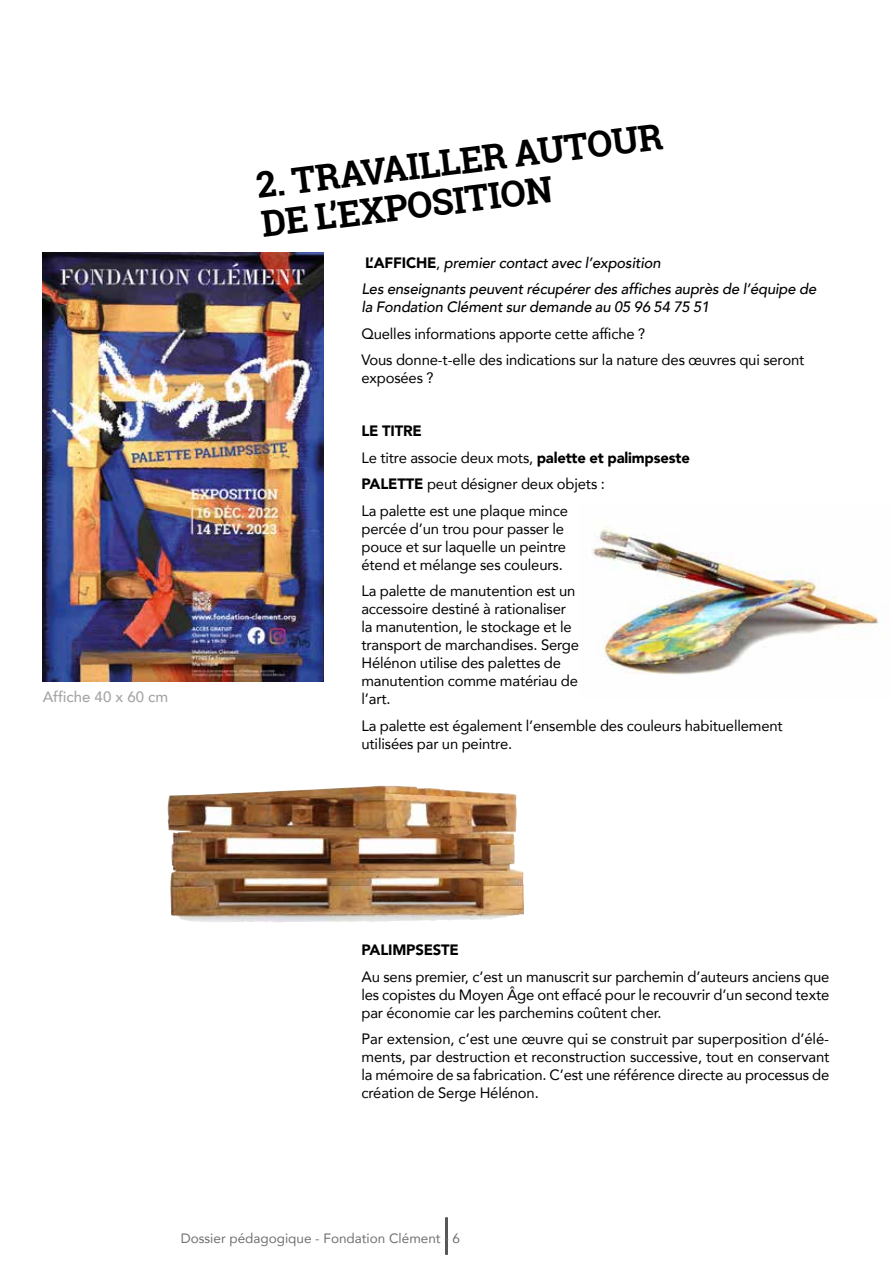
<style>
.page{position:relative;width:893px;height:1263px;background:#fff}
.page>*{position:absolute;margin:0;border:0;box-sizing:border-box;transform-origin:0 0}
.t1{font:700 36px/38.8px "Roboto Slab";color:#000}
.t2{font:15px/18px "Avenir";letter-spacing:-.01em;color:#000}
.t3{font:italic 500 15px/26.5px "Avenir";letter-spacing:-.01em;color:#000}
.t4{font:500 15px "Avenir";color:#a7a5a4}
.t5{font:900 15px "Avenir";letter-spacing:-.01em;color:#000}
.t6{font:13.5px "Avenir";color:#706f6f}
.s1{font-weight:900;font-style:normal}
.s2{font-weight:400;font-style:normal}
.s3{font-weight:900}
</style>
<div class="page">
<hr style="left:445px;top:1217px;width:3px;height:38px;background:#575756">
<img style="left:43px;top:253px;width:281px;height:429px">
<img style="left:167px;top:786px;width:357px;height:137px">
<img style="left:592px;top:526px;width:287px;height:149px">
<p class="t4" style="left:43px;top:683px;width:127px">Affiche 40 x 60 cm</p>
<h1 class="t1" style="left:254px;top:166px;width:410px;rotate:-7deg">2. TRAVAILLER AUTOUR<br>DE L’EXPOSITION</h1>
<p class="t3" style="left:361px;top:249px;width:456px"><span class="s1">L’AFFICHE</span><span class="s2">,</span> premier contact avec l’exposition<br>Les enseignants peuvent récupérer des affiches auprès de l’équipe de</p>
<p class="t3" style="left:361px;top:294px;width:349px">la Fondation Clément sur demande au 05 96 54 75 51</p>
<p class="t2" style="left:361px;top:320px;width:444px;line-height:26.5px">Quelles informations apporte cette affiche ?<br>Vous donne-t-elle des indications sur la nature des œuvres qui seront</p>
<p class="t2" style="left:361px;top:369px;width:74px">exposées ?</p>
<p class="t2" style="left:361px;top:417px;width:330px;line-height:26.5px"><span class="s3">LE TITRE<br></span>Le titre associe deux mots, <span class="s3">palette et palimpseste<br>PALETTE</span> peut désigner deux objets :<br>La palette est une plaque mince</p>
<p class="t2" style="left:361px;top:519px;width:206px">percée d’un trou pour passer le pouce et sur laquelle un peintre étend et mélange ses couleurs.</p>
<p class="t2" style="left:361px;top:582px;width:219px">La palette de manutention est un accessoire destiné à rationaliser la manutention, le stockage et le transport de marchandises. Serge<br>Hélénon utilise des palettes de manutention comme matériau de l’art.</p>
<p class="t2" style="left:361px;top:716px;width:423px">La palette est également l’ensemble des couleurs habituellement utilisées par un peintre.</p>
<p class="t5" style="left:361px;top:937px;width:99px">PALIMPSESTE</p>
<p class="t2" style="left:361px;top:967px;width:469px;text-align:justify">Au sens premier, c’est un manuscrit sur parchemin d’auteurs anciens que les copistes du Moyen Âge ont effacé pour le recouvrir d’un second texte par économie car les parchemins coûtent cher.</p>
<p class="t2" style="left:361px;top:1030px;width:469px;text-align:justify">Par extension, c’est une œuvre qui se construit par superposition d’élé&shy;ments, par destruction et reconstruction successive, tout en conservant la mémoire de sa fabrication. C’est une référence directe au processus de création de Serge Hélénon.</p>
<p class="t6" style="left:181px;top:1227px;width:281px">Dossier pédagogique - Fondation Clément - 6</p>
</div>
